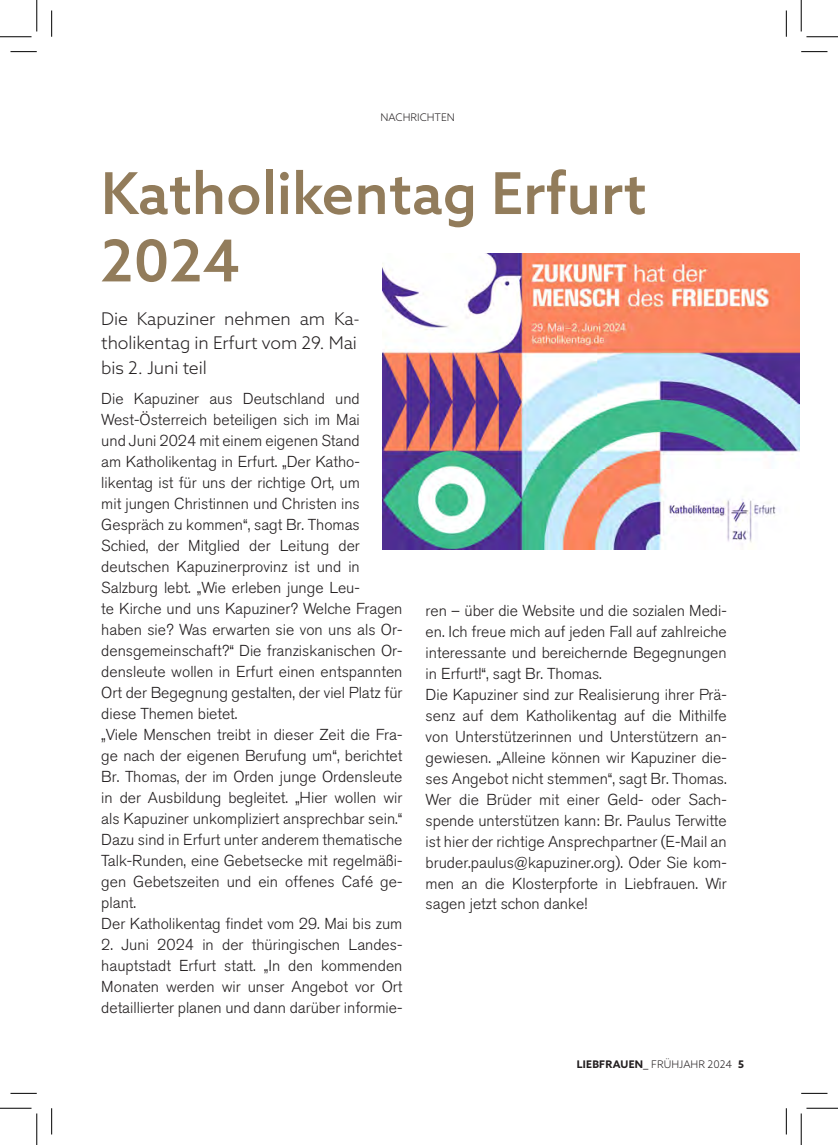
<style>
.page{position:relative;width:838px;height:1145px;background:#fff}
.page>*{position:absolute;margin:0;border:0;box-sizing:border-box;transform-origin:0 0}
.t1{font:500 57.75px/67.4px "Azo Sans";color:#927c5b}
.t2{font:300 17.5px/24.5px "Azo Sans";letter-spacing:-.005em;color:#231f20}
.t3{font:300 15.75px/21px "Akzidenz Grotesk Std";color:#231f20}
.t4{font:700 10.5px "Azo Sans";letter-spacing:.02em;color:#231f20}
.t5{font:300 10.5px "Azo Sans";color:#231f20}
.s1{font-weight:300}
</style>
<div class="page">
<img style="left:382px;top:254px;width:417px;height:295px">
<svg style="left:10px;top:51px;width:27px;height:1px"></svg>
<svg style="left:801px;top:51px;width:26px;height:1px"></svg>
<svg style="left:10px;top:1093px;width:27px;height:1px"></svg>
<svg style="left:801px;top:1093px;width:26px;height:1px"></svg>
<svg style="left:51px;top:10px;width:1px;height:27px"></svg>
<svg style="left:51px;top:1108px;width:1px;height:26px"></svg>
<svg style="left:786px;top:10px;width:1px;height:27px"></svg>
<svg style="left:786px;top:1108px;width:1px;height:26px"></svg>
<hr style="left:0;top:36px;width:32px;height:1px;background:#000">
<hr style="left:806px;top:36px;width:31px;height:1px;background:#000">
<hr style="left:0;top:1108px;width:32px;height:1px;background:#000">
<hr style="left:806px;top:1108px;width:31px;height:1px;background:#000">
<hr style="left:36px;top:0;width:1px;height:31px;background:#000">
<hr style="left:36px;top:1113px;width:1px;height:32px;background:#000">
<hr style="left:800px;top:0;width:1px;height:31px;background:#000">
<hr style="left:800px;top:1113px;width:1px;height:32px;background:#000">
<p class="t5" style="left:380px;top:110px;width:76px">NACHRICHTEN</p>
<h1 class="t1" style="left:100px;top:159px;width:547px">Katholikentag Erfurt<br>2024</h1>
<p class="t2" style="left:101px;top:306px;width:260px">Die Kapuziner nehmen am Ka&shy;tholikentag in Erfurt vom 29. Mai bis 2. Juni teil</p>
<p class="t3" style="left:101px;top:389px;width:302px">Die Kapuziner aus Deutschland und West-Österreich beteiligen sich im Mai<br>und Juni 2024 mit einem eigenen Stand<br>am Katholikentag in Erfurt. „Der Katho&shy;likentag ist für uns der richtige Ort, um<br>mit jungen Christinnen und Christen ins Gespräch zu kommen“, sagt Br. Thomas Schied, der Mitglied der Leitung der deutschen Kapuzinerprovinz ist und in Salzburg lebt. „Wie erleben junge Leu-<br>te Kirche und uns Kapuziner? Welche Fragen haben sie? Was erwarten sie von uns als Or&shy;densgemeinschaft?“ Die franziskanischen Or&shy;densleute wollen in Erfurt einen entspannten Ort der Begegnung gestalten, der viel Platz für diese Themen bietet.<br>„Viele Menschen treibt in dieser Zeit die Fra&shy;ge nach der eigenen Berufung um“, berichtet Br. Thomas, der im Orden junge Ordensleute in der Ausbildung begleitet. „Hier wollen wir als Kapuziner unkompliziert ansprechbar sein.“ Dazu sind in Erfurt unter anderem thematische Talk-Runden, eine Gebetsecke mit regelmäßi&shy;gen Gebetszeiten und ein offenes Café ge&shy;plant.<br>Der Katholikentag findet vom 29. Mai bis zum</p>
<p class="t3" style="left:101px;top:935px;width:302px;text-align:justify">2. Juni 2024 in der thüringischen Landes&shy;hauptstadt Erfurt statt. „In den kommenden Monaten werden wir unser Angebot vor Ort detaillierter planen und dann darüber informie-</p>
<p class="t3" style="left:425px;top:600px;width:302px">ren – über die Website und die sozialen Medi&shy;en. Ich freue mich auf jeden Fall auf zahlreiche interessante und bereichernde Begegnungen in Erfurt!“, sagt Br. Thomas.<br>Die Kapuziner sind zur Realisierung ihrer Prä&shy;senz auf dem Katholikentag auf die Mithilfe von Unterstützerinnen und Unterstützern an&shy;gewiesen. „Alleine können wir Kapuziner die&shy;ses Angebot nicht stemmen“, sagt Br. Thomas.<br>Wer die Brüder mit einer Geld- oder Sach&shy;spende unterstützen kann: Br. Paulus Terwitte ist hier der richtige Ansprechpartner (E‑Mail an bruder.paulus@kapuziner.org). Oder Sie kom&shy;men an die Klosterpforte in Liebfrauen. Wir sagen jetzt schon danke!</p>
<p class="t4" style="left:577px;top:1057px;width:169px">LIEBFRAUEN_ <span class="s1">FRÜHJAHR 2024</span> 5</p>
</div>
